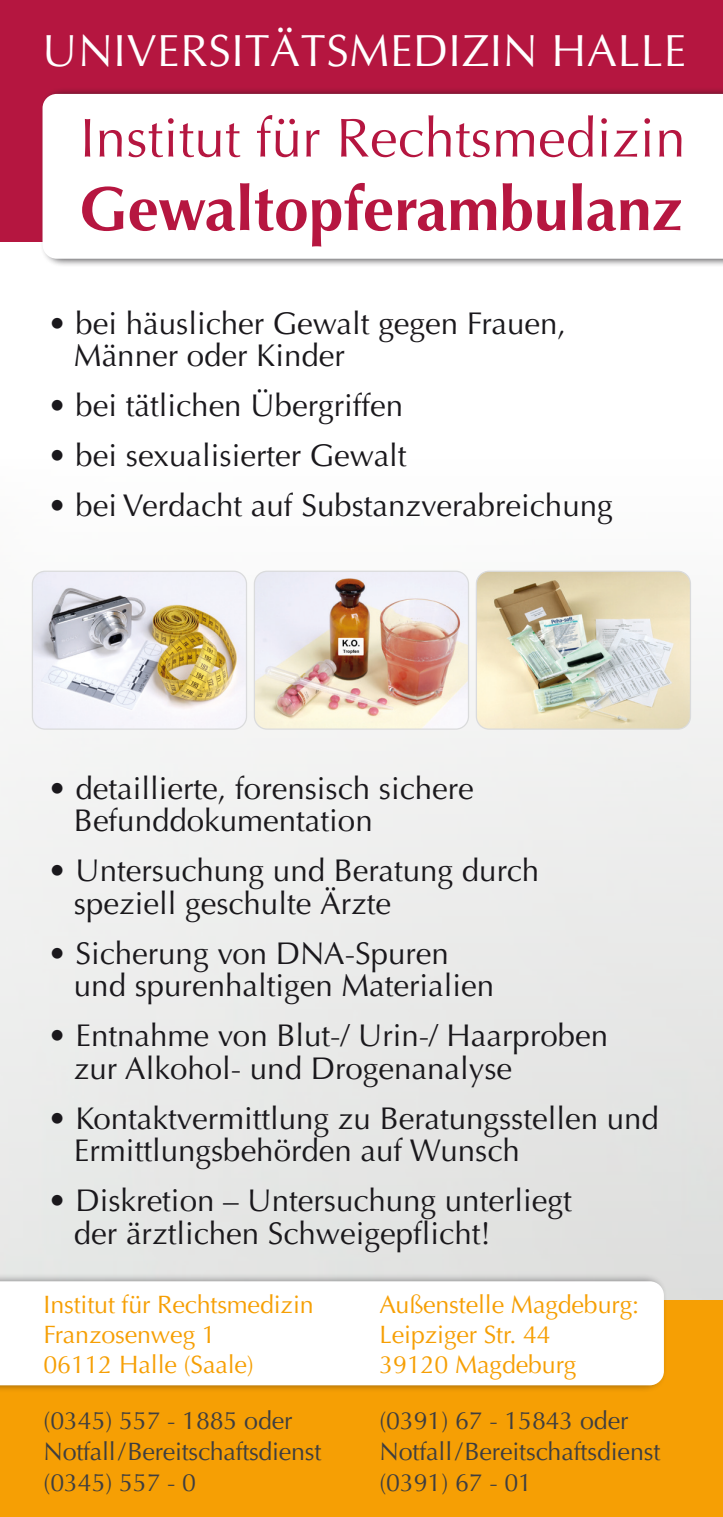
<style>
.page{position:relative;width:723px;height:1517px;background:#fff}
.page>*{position:absolute;margin:0;border:0;box-sizing:border-box;transform-origin:0 0}
.t1{font:700 62.25px "Optima LT";color:#b61640}
.t2{font:54.75px "Optima LT";letter-spacing:.005em;color:#b51640}
.t3{font:44.75px "Optima LT";letter-spacing:.015em;color:#fff}
.t4{font:31.25px "Optima LT";color:#1a181c}
.t5{font:25px "Optima LT";letter-spacing:-.005em;color:#3e3e40}
.t6{font:25px "Optima LT";letter-spacing:-.005em;color:#f69f04}
</style>
<div class="page">
<div style="left:0;top:0;width:723px;height:241px;background:#b51640"></div>
<div style="left:0;top:1300px;width:723px;height:217px;background:#f69f04"></div>
<div style="left:0;top:1273px;width:667px;height:120px;background:#1a181c;opacity:.45"></div>
<div style="left:0;top:1281px;width:664px;height:104px;background:#fff"></div>
<div style="left:40px;top:87px;width:683px;height:180px;background:#1a181c;opacity:.75"></div>
<div style="left:43px;top:94px;width:680px;height:165px;background:#fff"></div>
<img style="left:476px;top:571px;width:214px;height:158px">
<div style="left:476px;top:570px;width:215px;height:160px;border:1px solid #dadbdc;border-radius:13px"></div>
<img style="left:32px;top:571px;width:214px;height:158px">
<div style="left:32px;top:570px;width:215px;height:160px;border:1px solid #dadbdc;border-radius:13px"></div>
<img style="left:254px;top:571px;width:214px;height:158px">
<div style="left:254px;top:570px;width:215px;height:160px;border:1px solid #dadbdc;border-radius:13px"></div>
<p class="t3" style="left:43px;top:25px;width:645px">UNIVERSITÄTSMEDIZIN HALLE</p>
<p class="t2" style="left:80px;top:106px;width:607px">Institut für Rechtsmedizin</p>
<p class="t1" style="left:79px;top:173px;width:605px">Gewaltopferambulanz</p>
<p class="t4" style="left:48px;top:305px;width:520px">• bei häuslicher Gewalt gegen Frauen,</p>
<p class="t4" style="left:74px;top:337px;width:272px">Männer oder Kinder</p>
<p class="t4" style="left:48px;top:387px;width:357px">• bei tätlichen Übergriffen</p>
<p class="t4" style="left:48px;top:437px;width:360px">• bei sexualisierter Gewalt</p>
<p class="t4" style="left:48px;top:487px;width:566px">• bei Verdacht auf Substanzverabreichung</p>
<p class="t4" style="left:48px;top:770px;width:427px">• detaillierte, forensisch sichere</p>
<p class="t4" style="left:74px;top:802px;width:300px">Befunddokumentation</p>
<p class="t4" style="left:48px;top:852px;width:493px">• Untersuchung und Beratung durch</p>
<p class="t4" style="left:74px;top:885px;width:319px">speziell geschulte Ärzte</p>
<p class="t4" style="left:48px;top:935px;width:403px">• Sicherung von DNA-Spuren</p>
<p class="t4" style="left:74px;top:967px;width:422px">und spurenhaltigen Materialien</p>
<p class="t4" style="left:48px;top:1017px;width:562px">• Entnahme von Blut-/ Urin-/ Haarproben</p>
<p class="t4" style="left:74px;top:1050px;width:440px">zur Alkohol- und Drogenanalyse</p>
<p class="t4" style="left:48px;top:1100px;width:612px">• Kontaktvermittlung zu Beratungsstellen und</p>
<p class="t4" style="left:74px;top:1132px;width:447px">Ermittlungsbehörden auf Wunsch</p>
<p class="t4" style="left:48px;top:1182px;width:525px">• Diskretion – Untersuchung unterliegt</p>
<p class="t4" style="left:74px;top:1215px;width:418px">der ärztlichen Schweigepflicht!</p>
<p class="t6" style="left:44px;top:1289px;width:272px">Institut für Rechtsmedizin</p>
<p class="t6" style="left:44px;top:1319px;width:174px">Franzosenweg 1</p>
<p class="t6" style="left:44px;top:1349px;width:212px">06112 Halle (Saale)</p>
<p class="t5" style="left:44px;top:1405px;width:250px">(0345) 557 - 1885 oder</p>
<p class="t5" style="left:44px;top:1437px;width:279px">Notfall / Bereitschaftsdienst</p>
<p class="t5" style="left:44px;top:1468px;width:154px">(0345) 557 - 0</p>
<p class="t6" style="left:379px;top:1289px;width:261px">Außenstelle Magdeburg:</p>
<p class="t6" style="left:379px;top:1319px;width:173px">Leipziger Str. 44</p>
<p class="t6" style="left:379px;top:1349px;width:198px">39120 Magdeburg</p>
<p class="t5" style="left:379px;top:1405px;width:250px">(0391) 67 - 15843 oder</p>
<p class="t5" style="left:379px;top:1437px;width:282px">Notfall / Bereitschaftsdienst</p>
<p class="t5" style="left:379px;top:1468px;width:154px">(0391) 67 - 01</p>
</div>
